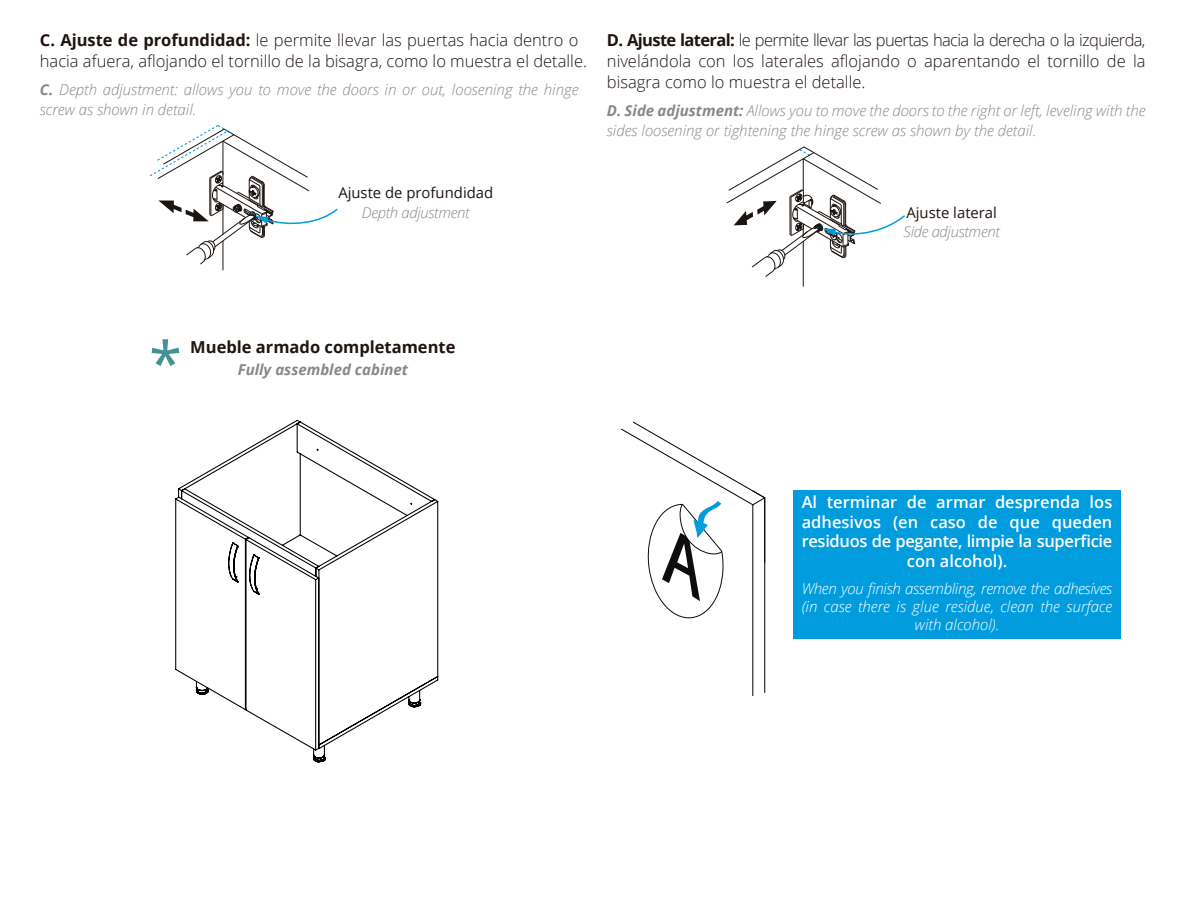
<style>
.page{position:relative;width:1188px;height:918px;background:#fff}
.page>*{position:absolute;margin:0;border:0;box-sizing:border-box;transform-origin:0 0}
.t1{font:300 16.5px/21px "Open Sans";color:#1f1410;text-align:justify}
.t2{font:600 16.5px/19.5px "Open Sans";color:#fff;text-align:center}
.t3{font:700 16.5px "Open Sans";color:#1f1410}
.t4{font:italic 300 15px/19.5px "Open Sans";color:#89878c}
.t5{font:italic 300 15px/18px "Open Sans";color:#fff;text-align:center}
.t6{font:italic 700 15px "Open Sans";color:#89878c}
.t7{font:14.85px "Open Sans";color:#1f1410}
.t8{font:italic 300 14.85px "Open Sans";letter-spacing:-.02em;color:#89878c}
.s1{font-weight:700}
</style>
<div class="page">
<div style="left:793px;top:490px;width:328px;height:148px;background:#009cde"></div>
<hr style="left:764px;top:498px;width:1px;height:195px;background:#000">
<hr style="left:752px;top:505px;width:1px;height:191px;background:#000">
<svg style="left:621px;top:421px;width:145px;height:200px"></svg>
<svg style="left:150px;top:125px;width:188px;height:145px"></svg>
<hr style="left:803px;top:241px;width:1px;height:46px;background:#1c1410">
<svg style="left:726px;top:146px;width:179px;height:132px"></svg>
<svg style="left:175px;top:419px;width:264px;height:344px"></svg>
<svg style="left:151px;top:339px;width:29px;height:27px"></svg>
<p class="t1" style="left:40px;top:29px;width:549px"><span class="s1">C. Ajuste de profundidad:</span> le permite llevar las puertas hacia dentro o hacia afuera, aflojando el tornillo de la bisagra, como lo muestra el detalle.</p>
<p class="t4" style="left:40px;top:79px;width:540px"><span class="s1">C.</span> Depth adjustment: allows you to move the doors in or out, loosening the hinge screw as shown in detail.</p>
<p class="t1" style="left:607px;top:29px;width:540px"><span class="s1">D. Ajuste lateral:</span> le permite llevar las puertas hacia la derecha o la izquierda, nivelándola con los laterales aflojando o aparentando el tornillo de la bisagra como lo muestra el detalle.</p>
<p class="t4" style="left:607px;top:101px;width:540px"><span class="s1">D. Side adjustment:</span> Allows you to move the doors to the right or left, leveling with the sides loosening or tightening the hinge screw as shown by the detail.</p>
<p class="t7" style="left:338px;top:183px;width:156px">Ajuste de profundidad</p>
<p class="t8" style="left:362px;top:202px;width:109px">Depth adjustment</p>
<p class="t7" style="left:906px;top:203px;width:92px">Ajuste lateral</p>
<p class="t8" style="left:904px;top:222px;width:98px">Side adjustment</p>
<p class="t3" style="left:190px;top:335px;width:267px">Mueble armado completamente</p>
<p class="t6" style="left:238px;top:359px;width:172px">Fully assembled cabinet</p>
<p class="t2" style="left:802px;top:492px;width:312px">Al terminar de armar desprenda los adhesivos (en caso de que queden residuos de pegante, limpie la superficie con alcohol).</p>
<p class="t5" style="left:802px;top:579px;width:312px">When you finish assembling, remove the adhesives (in case there is glue residue, clean the surface with alcohol).</p>
</div>
